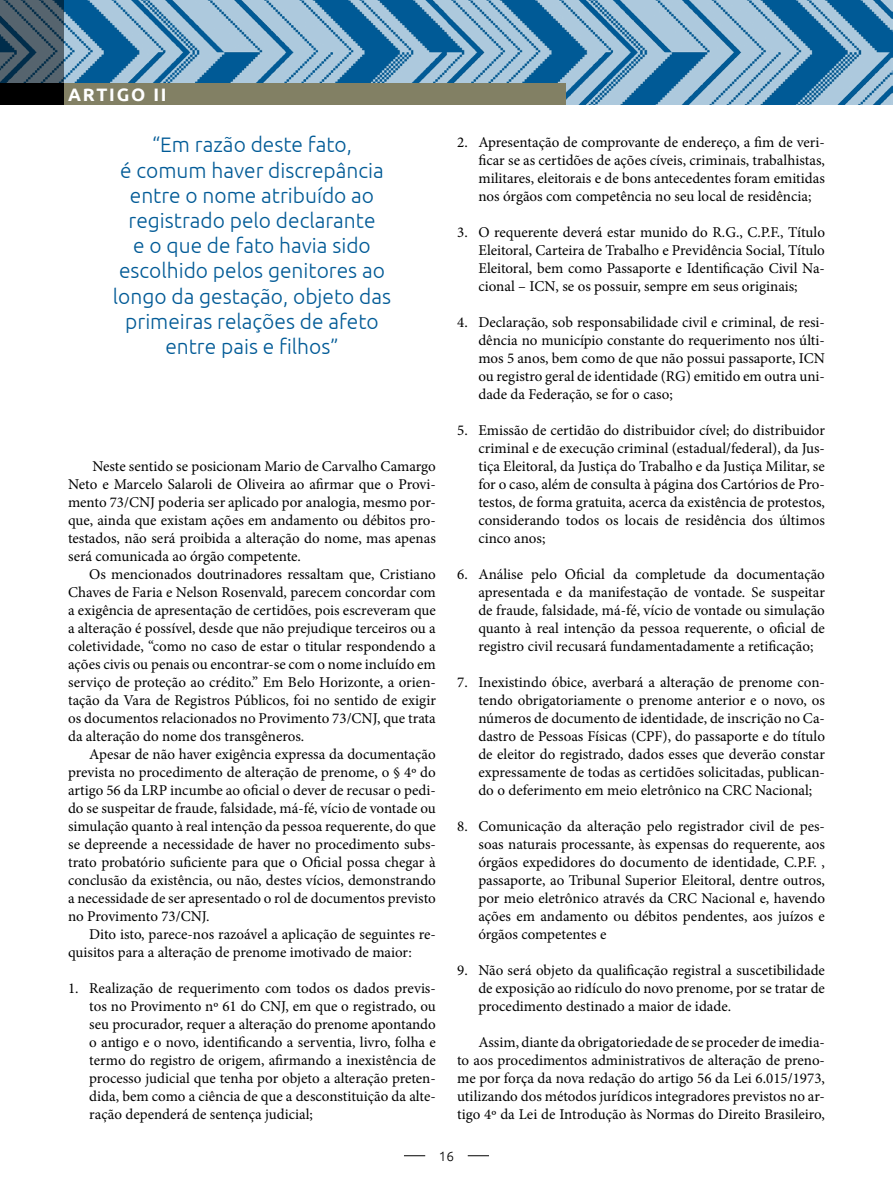
<style>
.page{position:relative;width:893px;height:1191px;background:#fff}
.page>*{position:absolute;margin:0;border:0;box-sizing:border-box;transform-origin:0 0}
.t1{font:300 21px/25.2px "Ubuntu";color:#005a96;text-align:center}
.t2{font:700 18px "Ubuntu";letter-spacing:.1em;color:#fff}
.t3{font:15px/18px "Minion Pro";color:#000;text-align:justify}
.t4{font:300 13.5px "Ubuntu";color:#000}
</style>
<div class="page">
<svg style="left:404px;top:1155px;width:21px;height:1px"></svg>
<svg style="left:468px;top:1155px;width:21px;height:1px"></svg>
<img style="left:64px;top:0;width:829px;height:104px">
<svg style="left:0;top:0;width:64px;height:83px;background:#435866"></svg>
<div style="left:0;top:83px;width:566px;height:21px;background:#828064"></div>
<div style="left:0;top:83px;width:64px;height:21px;background:#000"></div>
<p class="t2" style="left:68px;top:83px;width:100px">ARTIGO II</p>
<h1 class="t1" style="left:113px;top:132px;width:280px">“Em razão deste fato,<br>é comum haver discrepância entre o nome atribuído ao registrado pelo declarante<br>e o que de fato havia sido escolhido pelos genitores ao longo da gestação, objeto das primeiras relações de afeto entre pais e filhos”</h1>
<p class="t3" style="left:68px;top:457px;width:369px;text-indent:24px">Neste sentido se posicionam Mario de Carvalho Camargo Neto e Marcelo Salaroli de Oliveira ao afirmar que o Provi&shy;mento 73/CNJ poderia ser aplicado por analogia, mesmo por&shy;que, ainda que existam ações em andamento ou débitos pro&shy;testados, não será proibida a alteração do nome, mas apenas será comunicada ao órgão competente.</p>
<p class="t3" style="left:68px;top:565px;width:369px;text-indent:21px">Os mencionados doutrinadores ressaltam que, Cristiano Chaves de Faria e Nelson Rosenvald, parecem concordar com a exigência de apresentação de certidões, pois escreveram que a alteração é possível, desde que não prejudique terceiros ou a coletividade, “como no caso de estar o titular respondendo a ações civis ou penais ou encontrar-se com o nome incluído em serviço de proteção ao crédito.” Em Belo Horizonte, a orien&shy;tação da Vara de Registros Públicos, foi no sentido de exigir os documentos relacionados no Provimento 73/CNJ, que trata da alteração do nome dos transgêneros.</p>
<p class="t3" style="left:68px;top:745px;width:369px;text-indent:21px">Apesar de não haver exigência expressa da documentação prevista no procedimento de alteração de prenome, o § 4º do artigo 56 da LRP incumbe ao oficial o dever de recusar o pedi&shy;do se suspeitar de fraude, falsidade, má-fé, vício de vontade ou simulação quanto à real intenção da pessoa requerente, do que se depreende a necessidade de haver no procedimento subs&shy;trato probatório suficiente para que o Oficial possa chegar à conclusão da existência, ou não, destes vícios, demonstrando a necessidade de ser apresentado o rol de documentos previsto no Provimento 73/CNJ.</p>
<p class="t3" style="left:68px;top:925px;width:369px;text-indent:21px">Dito isto, parece-nos razoável a aplicação de seguintes re&shy;quisitos para a alteração de prenome imotivado de maior:</p>
<p class="t3" style="left:89px;top:979px;width:348px;text-indent:-21px">1. Realização de requerimento com todos os dados previs&shy;tos no Provimento nº 61 do CNJ, em que o registrado, ou seu procurador, requer a alteração do prenome apontando o antigo e o novo, identificando a serventia, livro, folha e termo do registro de origem, afirmando a inexistência de processo judicial que tenha por objeto a alteração preten&shy;dida, bem como a ciência de que a desconstituição da alte&shy;ração dependerá de sentença judicial;</p>
<p class="t3" style="left:478px;top:133px;width:348px;text-indent:-21px">2. Apresentação de comprovante de endereço, a fim de veri&shy;ficar se as certidões de ações cíveis, criminais, trabalhistas, militares, eleitorais e de bons antecedentes foram emitidas nos órgãos com competência no seu local de residência;</p>
<p class="t3" style="left:478px;top:223px;width:348px;text-indent:-21px">3. O requerente deverá estar munido do R.G., C.P.F., Título Eleitoral, Carteira de Trabalho e Previdência Social, Título Eleitoral, bem como Passaporte e Identificação Civil Na&shy;cional – ICN, se os possuir, sempre em seus originais;</p>
<p class="t3" style="left:478px;top:313px;width:348px;text-indent:-21px">4. Declaração, sob responsabilidade civil e criminal, de resi&shy;dência no município constante do requerimento nos últi&shy;mos 5 anos, bem como de que não possui passaporte, ICN ou registro geral de identidade (RG) emitido em outra uni&shy;dade da Federação, se for o caso;</p>
<p class="t3" style="left:478px;top:421px;width:348px;text-indent:-21px">5. Emissão de certidão do distribuidor cível; do distribuidor criminal e de execução criminal (estadual/federal), da Jus&shy;tiça Eleitoral, da Justiça do Trabalho e da Justiça Militar, se for o caso, além de consulta à página dos Cartórios de Pro&shy;testos, de forma gratuita, acerca da existência de protestos, considerando todos os locais de residência dos últimos cinco anos;</p>
<p class="t3" style="left:478px;top:565px;width:348px;text-indent:-21px">6. Análise pelo Oficial da completude da documentação apresentada e da manifestação de vontade. Se suspeitar de fraude, falsidade, má-fé, vício de vontade ou simulação quanto à real intenção da pessoa requerente, o oficial de registro civil recusará fundamentadamente a retificação;</p>
<p class="t3" style="left:478px;top:673px;width:348px;text-indent:-21px">7. Inexistindo óbice, averbará a alteração de prenome con&shy;tendo obrigatoriamente o prenome anterior e o novo, os números de documento de identidade, de inscrição no Ca&shy;dastro de Pessoas Físicas (CPF), do passaporte e do título de eleitor do registrado, dados esses que deverão constar expressamente de todas as certidões solicitadas, publican&shy;do o deferimento em meio eletrônico na CRC Nacional;</p>
<p class="t3" style="left:478px;top:817px;width:348px;text-indent:-21px">8. Comunicação da alteração pelo registrador civil de pes&shy;soas naturais processante, às expensas do requerente, aos órgãos expedidores do documento de identidade, C.P.F. , passaporte, ao Tribunal Superior Eleitoral, dentre outros, por meio eletrônico através da CRC Nacional e, havendo ações em andamento ou débitos pendentes, aos juízos e órgãos competentes e</p>
<p class="t3" style="left:478px;top:961px;width:348px;text-indent:-21px">9. Não será objeto da qualificação registral a suscetibilidade de exposição ao ridículo do novo prenome, por se tratar de procedimento destinado a maior de idade.</p>
<p class="t3" style="left:457px;top:1033px;width:369px;text-indent:21px">Assim, diante da obrigatoriedade de se proceder de imedia&shy;to aos procedimentos administrativos de alteração de preno&shy;me por força da nova redação do artigo 56 da Lei 6.015/1973, utilizando dos métodos jurídicos integradores previstos no ar&shy;tigo 4º da Lei de Introdução às Normas do Direito Brasileiro,</p>
<p class="t4" style="left:439px;top:1148px;width:17px">16</p>
</div>
